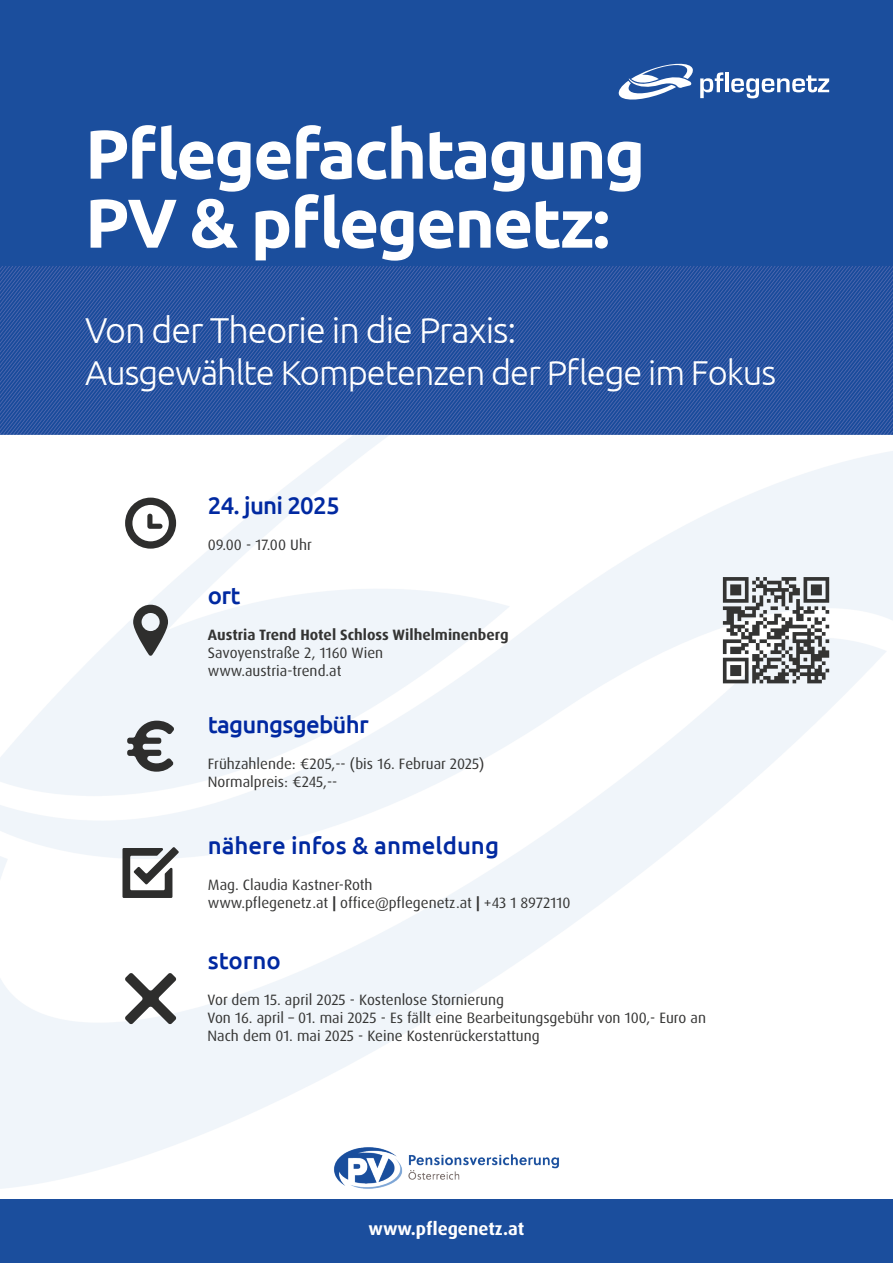
<style>
.page{position:relative;width:893px;height:1263px;background:#fff}
.page>*{position:absolute;margin:0;border:0;box-sizing:border-box;transform-origin:0 0}
.t1{font:700 69px/69px "Ubuntu";letter-spacing:-.03em;color:#fff}
.t2{font:300 36px "Ubuntu";letter-spacing:-.03em;color:#fff}
.t3{font:300 34.5px "Ubuntu";letter-spacing:-.03em;color:#fff}
.t4{font:500 24px "Ubuntu";letter-spacing:-.01em;color:#0129a1}
.t5{font:500 24px "Ubuntu";letter-spacing:-.03em;color:#0129a1}
.t6{font:700 18px "Dax Pro";color:#fff}
.t7{font:15px/18px "Dax Pro";color:#343433}
.t8{font:700 15px "Dax Pro";color:#343433}
.s1{font-weight:700}
</style>
<div class="page">
<img style="left:0;top:434px;width:893px;height:754px">
<div style="left:0;top:1199px;width:893px;height:64px;background:#1b4e9d"></div>
<div style="left:0;top:0;width:893px;height:434px;background:#1b4e9d"></div>
<img style="left:0;top:266px;width:893px;height:168px">
<svg style="left:618px;top:63px;width:75px;height:37px"></svg>
<svg style="left:700px;top:72px;width:23px;height:26px"></svg>
<hr style="left:725px;top:73px;width:3px;height:19px;background:#fff">
<svg style="left:731px;top:75px;width:98px;height:23px"></svg>
<svg style="left:125px;top:973px;width:51px;height:51px"></svg>
<svg style="left:133px;top:605px;width:35px;height:51px"></svg>
<svg style="left:127px;top:721px;width:47px;height:51px"></svg>
<svg style="left:122px;top:847px;width:57px;height:51px"></svg>
<svg style="left:125px;top:498px;width:51px;height:51px"></svg>
<svg style="left:723px;top:577px;width:106px;height:106px"></svg>
<img style="left:324px;top:1138px;width:245px;height:51px">
<h1 class="t1" style="left:85px;top:124px;width:562px">Pflegefachtagung<br>PV &amp; pflegenetz:</h1>
<h2 class="t2" style="left:85px;top:315px;width:433px">Von der Theorie in die Praxis:</h2>
<h3 class="t3" style="left:85px;top:359px;width:693px">Ausgewählte Kompetenzen der Pflege im Fokus</h3>
<h3 class="t5" style="left:208px;top:496px;width:133px">24. juni 2025</h3>
<p class="t7" style="left:208px;top:537px;width:106px">09.00 - 17.00 Uhr</p>
<h3 class="t4" style="left:208px;top:585px;width:34px">ort</h3>
<p class="t8" style="left:208px;top:628px;width:302px">Austria Trend Hotel Schloss Wilhelminenberg</p>
<p class="t7" style="left:208px;top:644px;width:177px">Savoyenstraße 2, 1160 Wien www.austria-trend.at</p>
<h3 class="t5" style="left:208px;top:715px;width:163px">tagungsgebühr</h3>
<p class="t7" style="left:208px;top:756px;width:278px">Frühzahlende: €205,-- (bis 16. Februar 2025)<br>Normalpreis: €245,--</p>
<h3 class="t4" style="left:208px;top:836px;width:293px">nähere infos &amp; anmeldung</h3>
<p class="t7" style="left:208px;top:877px;width:364px">Mag. Claudia Kastner-Roth<br>www.pflegenetz.at <span class="s1">|</span> office@pflegenetz.at <span class="s1">|</span> +43 1 8972110</p>
<h3 class="t4" style="left:208px;top:950px;width:75px">storno</h3>
<p class="t7" style="left:208px;top:991px;width:500px">Vor dem 15. april 2025 - Kostenlose Stornierung<br>Von 16. april – 01. mai 2025 - Es fällt eine Bearbeitungsgebühr von 100,- Euro an<br>Nach dem 01. mai 2025 - Keine Kostenrückerstattung</p>
<p class="t6" style="left:368px;top:1220px;width:157px">www.pflegenetz.at</p>
</div>
